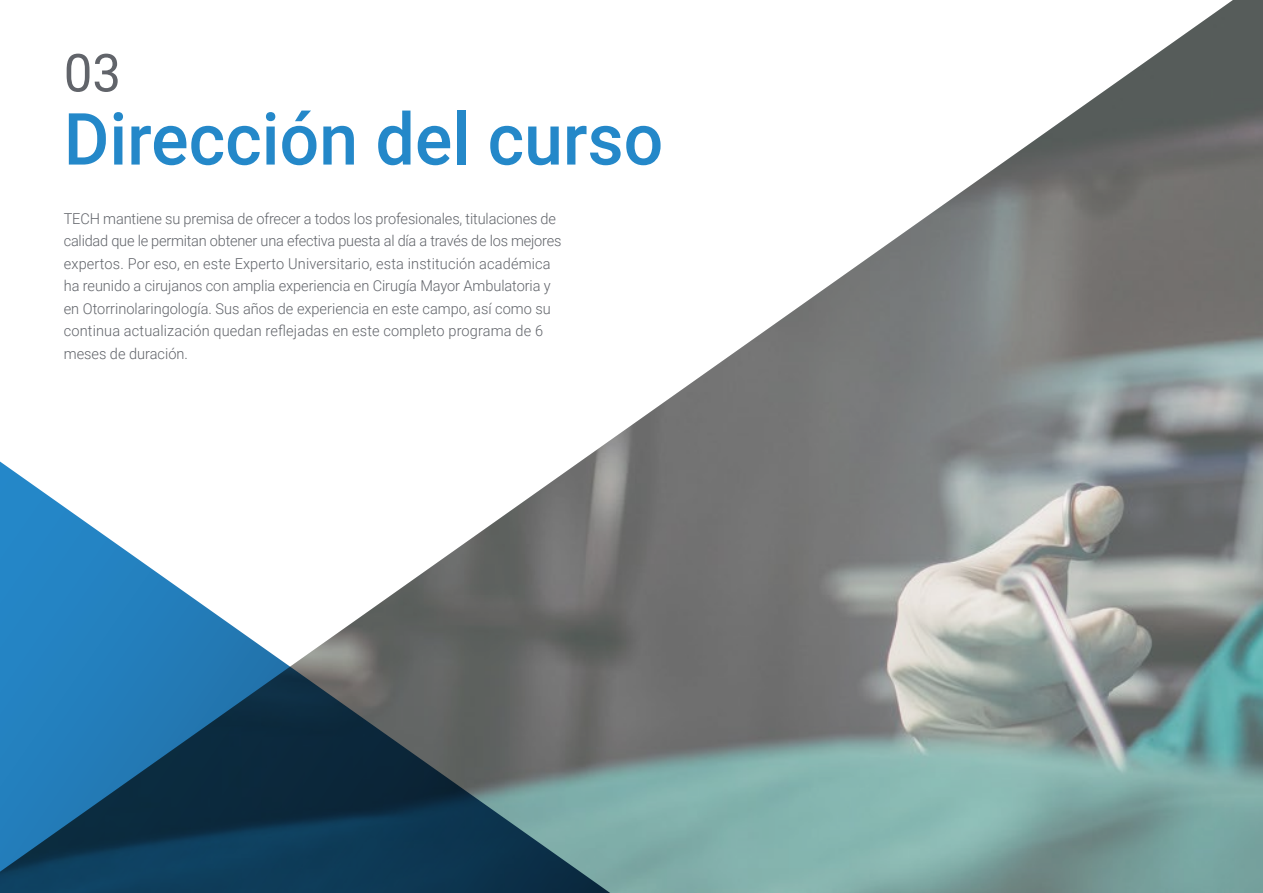
<style>
.page{position:relative;width:1263px;height:893px;background:#fff}
.page>*{position:absolute;margin:0;border:0;box-sizing:border-box;transform-origin:0 0}
.t1{font:500 72px "Roboto";color:#2488c9}
.t2{font:52.5px "Roboto";color:#61646a}
.t3{font:300 15px/22.5px "Roboto";color:#61646a}
</style>
<div class="page">
<img style="left:602px;top:0;width:661px;height:893px">
<svg style="left:0;top:446px;width:640px;height:447px"></svg>
<h2 class="t2" style="left:64px;top:36px;width:59px">03</h2>
<h1 class="t1" style="left:64px;top:89px;width:601px">Dirección del curso</h1>
<p class="t3" style="left:64px;top:207px;width:499px">TECH mantiene su premisa de ofrecer a todos los profesionales, titulaciones de calidad que le permitan obtener una efectiva puesta al día a través de los mejores expertos. Por eso, en este Experto Universitario, esta institución académica ha reunido a cirujanos con amplia experiencia en Cirugía Mayor Ambulatoria y en Otorrinolaringología. Sus años de experiencia en este campo, así como su continua actualización quedan reflejadas en este completo programa de 6 meses de duración.</p>
</div>
